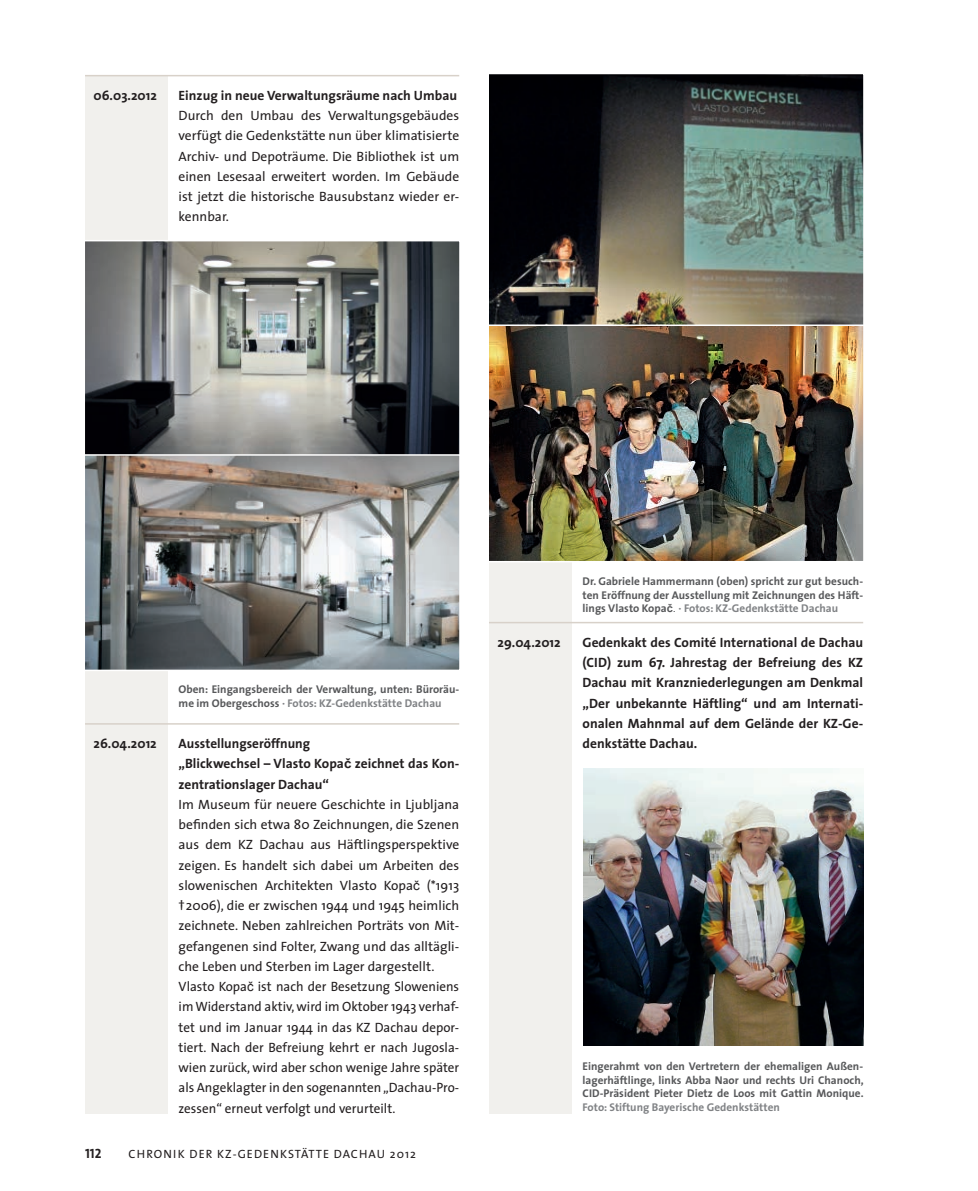
<style>
.page{position:relative;width:978px;height:1191px;background:#fff}
.page>*{position:absolute;margin:0;border:0;box-sizing:border-box;transform-origin:0 0}
.t1{font:13.5px/20.2px "The Sans";color:#231f20;text-align:justify}
.t2{font:700 13.5px/20.2px "The Sans";color:#231f20}
.t3{font:13.5px "The Sans Bold Caps";color:#231f20}
.t4{font:12px "The Sans";letter-spacing:.09em;color:#231f20}
.t5{font:700 11.25px/13.5px "The Sans";color:#57585a;text-align:justify}
.t6{font:700 11.25px "The Sans";color:#808285}
.s1{color:#808285}
.s2{font-family:"Arial";font-size:12.9px}
.s3{font-family:"Arial";font-size:10.8px}
.s4{font-family:"Arial";font-weight:400;font-size:10.8px}
</style>
<div class="page">
<div style="left:85px;top:77px;width:83px;height:1037px;background:#f1f0ed"></div>
<div style="left:489px;top:77px;width:83px;height:1037px;background:#f1f0ed"></div>
<hr style="left:85px;top:75px;width:374px;height:1px;background:#d8d1c9">
<hr style="left:85px;top:723px;width:374px;height:1px;background:#d8d1c9">
<svg style="left:85px;top:240px;width:375px;height:213px;background:#767978"></svg>
<img style="left:85px;top:453px;width:375px;height:218px">
<hr style="left:489px;top:622px;width:374px;height:1px;background:#d8d1c9">
<svg style="left:489px;top:74px;width:375px;height:250px;background:#4b524c"></svg>
<img style="left:489px;top:324px;width:375px;height:238px">
<img style="left:584px;top:768px;width:279px;height:277px">
<p class="t2" style="left:94px;top:85px;width:65px">06.03.2012</p>
<p class="t2" style="left:179px;top:85px;width:280px">Einzug in neue Verwaltungsräume nach Umbau</p>
<p class="t1" style="left:179px;top:105px;width:282px">Durch den U mbau des Verwaltungsgebäudes verfügt die Gedenkstätte nun über klimatisierte Archiv- und Depoträume. Die Bibliothek ist um einen Lesesaal erweitert worden. I m Gebäude ist jetzt die historische Bausubstanz wieder er&shy;kennbar.</p>
<p class="t5" style="left:179px;top:682px;width:282px">Oben: Eingangsbereich der Verwaltung, unten: Büroräu&shy;me im Obergeschoss <span class="s1">· Fotos: KZ-Gedenkstätte Dachau</span></p>
<p class="t2" style="left:94px;top:733px;width:65px">26.04.2012</p>
<p class="t2" style="left:179px;top:733px;width:282px">Ausstellungseröffnung<br>„Blickwechsel – Vlasto Kopa<span class="s2">č</span> zeichnet das Kon&shy;zentrationslager Dachau“</p>
<p class="t1" style="left:179px;top:793px;width:282px;text-align:left">I m Museum für neuere Geschichte in Ljubljana befinden sich etwa 80 Zeichnungen, die Szenen aus dem KZ Dachau aus Häftlingsperspektive zeigen. Es handelt sich dabei um Arbeiten des slowenischen Architekten Vlasto Kopa<span class="s2">č</span> (*1913 †2006), die er zwischen 1944 und 1945 heimlich zeichnete. Neben zahlreichen Porträts von Mit&shy;gefangenen sind Folter, Zwang und das alltägli&shy;che Leben und Sterben im Lager dargestellt.<br>Vlasto Kopa<span class="s2">č</span> ist nach der Besetzung Sloweniens im Widerstand aktiv, wird im Oktober 1943 verhaf&shy;tet und im Januar 1944 in das KZ Dachau depor&shy;tiert. Nach der Befreiung kehrt er nach Jugosla&shy;wien zurück, wird aber schon wenige Jahre später als Angeklagter in den sogenannten „Dachau-Pro&shy;zessen“ erneut verfolgt und verurteilt.</p>
<p class="t3" style="left:85px;top:1142px;width:18px">112</p>
<p class="t4" style="left:128px;top:1144px;width:289px">Chronik der KZ-Gedenkstätte Dac hau 2012</p>
<p class="t5" style="left:583px;top:574px;width:282px">Dr. Gabriele Hammermann (oben) spricht zur gut besuch&shy;ten Eröffnung der Ausstellung mit Zeichnungen des Häft&shy;lings Vlasto Kopa<span class="s3">č</span><span class="s4">.</span> <span class="s1">· Fotos: KZ-Gedenkstätte Dachau</span></p>
<p class="t2" style="left:497px;top:631px;width:65px">29.04.2012</p>
<p class="t2" style="left:583px;top:631px;width:282px;text-align:justify">Gedenkakt des Comité International de Dachau (CID) zum 67. Jahrestag der Befreiung des KZ Dachau mit Kranzniederlegungen am Denkmal „Der unbekannte Häftling“ und am Internati&shy;onalen Mahnmal auf dem Gelände der KZ-Ge&shy;denkstätte Dachau.</p>
<p class="t5" style="left:583px;top:1059px;width:283px">Eingerahmt von den Vertretern der ehemaligen Außen&shy;lagerhäftlinge, links Abba Naor und rechts Uri Chanoch, CID-Präsident Pieter Dietz de Loos mit Gattin Monique.</p>
<p class="t6" style="left:583px;top:1097px;width:199px">Foto: Stiftung Bayerische Gedenkstätten</p>
</div>
